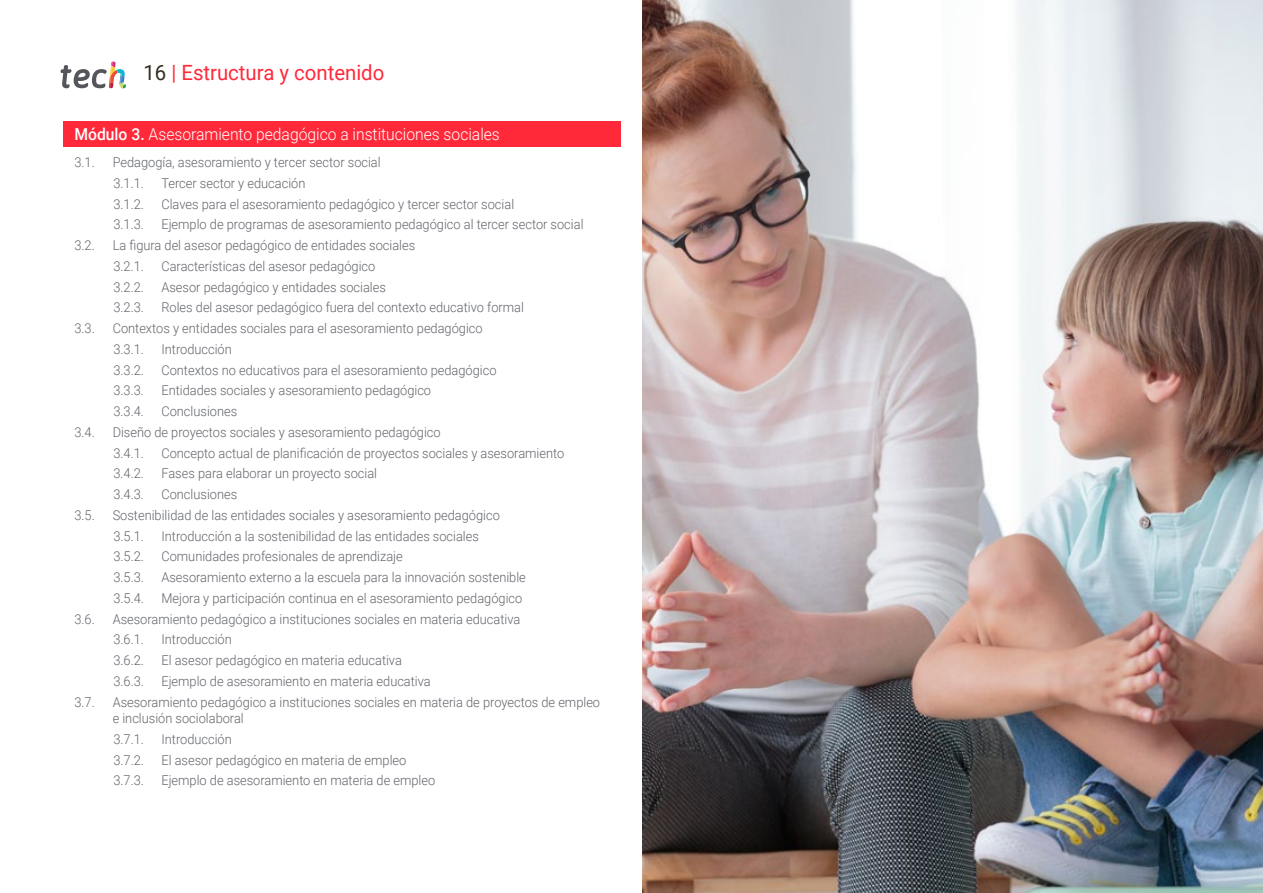
<style>
.page{position:relative;width:1263px;height:893px;background:#fff}
.page>*{position:absolute;margin:0;border:0;box-sizing:border-box;transform-origin:0 0}
.t1{font:21px "Roboto";color:#ff293a}
.t2{font:300 16.5px "Roboto";color:#fff;scale:.95 1}
.t3{font:300 13.5px/20.7px "Roboto";color:#61646a;scale:.95 1}
.s1{color:#312e20}
.s2{font-weight:500}
</style>
<div class="page">
<svg style="left:61px;top:62px;width:65px;height:27px"></svg>
<div style="left:63px;top:121px;width:558px;height:25px;background:#ff293a"></div>
<img style="left:642px;top:0;width:621px;height:893px">
<h1 class="t1" style="left:144px;top:57px;width:242px"><span class="s1">16</span> | Estructura y contenido</h1>
<p class="t2" style="left:74px;top:123px;width:449px"><span class="s2">Módulo 3.</span> Asesoramiento pedagógico a instituciones sociales</p>
<p class="t3" style="left:74px;top:151px;width:23px">3.1.</p>
<p class="t3" style="left:113px;top:151px;width:284px">Pedagogía, asesoramiento y tercer sector social<br>3.1.1.</p>
<p class="t3" style="left:161px;top:172px;width:153px">Tercer sector y educación</p>
<p class="t3" style="left:113px;top:193px;width:34px">3.1.2.</p>
<p class="t3" style="left:161px;top:193px;width:373px">Claves para el asesoramiento pedagógico y tercer sector social</p>
<p class="t3" style="left:113px;top:214px;width:34px">3.1.3.</p>
<p class="t3" style="left:161px;top:214px;width:446px">Ejemplo de programas de asesoramiento pedagógico al tercer sector social</p>
<p class="t3" style="left:74px;top:234px;width:23px">3.2.</p>
<p class="t3" style="left:113px;top:234px;width:320px">La figura del asesor pedagógico de entidades sociales<br>3.2.1.</p>
<p class="t3" style="left:161px;top:255px;width:227px">Características del asesor pedagógico</p>
<p class="t3" style="left:113px;top:276px;width:34px">3.2.2.</p>
<p class="t3" style="left:161px;top:276px;width:238px">Asesor pedagógico y entidades sociales</p>
<p class="t3" style="left:113px;top:297px;width:34px">3.2.3.</p>
<p class="t3" style="left:161px;top:297px;width:383px">Roles del asesor pedagógico fuera del contexto educativo formal</p>
<p class="t3" style="left:74px;top:317px;width:23px">3.3.</p>
<p class="t3" style="left:113px;top:317px;width:391px">Contextos y entidades sociales para el asesoramiento pedagógico<br>3.3.1.</p>
<p class="t3" style="left:161px;top:338px;width:76px">Introducción</p>
<p class="t3" style="left:113px;top:359px;width:34px">3.3.2.</p>
<p class="t3" style="left:161px;top:359px;width:354px">Contextos no educativos para el asesoramiento pedagógico</p>
<p class="t3" style="left:113px;top:380px;width:34px">3.3.3.</p>
<p class="t3" style="left:161px;top:380px;width:285px">Entidades sociales y asesoramiento pedagógico</p>
<p class="t3" style="left:113px;top:400px;width:34px">3.3.4.</p>
<p class="t3" style="left:161px;top:400px;width:81px">Conclusiones</p>
<p class="t3" style="left:74px;top:421px;width:23px">3.4.</p>
<p class="t3" style="left:113px;top:421px;width:347px">Diseño de proyectos sociales y asesoramiento pedagógico<br>3.4.1.</p>
<p class="t3" style="left:161px;top:442px;width:426px">Concepto actual de planificación de proyectos sociales y asesoramiento</p>
<p class="t3" style="left:113px;top:463px;width:34px">3.4.2.</p>
<p class="t3" style="left:161px;top:463px;width:229px">Fases para elaborar un proyecto social</p>
<p class="t3" style="left:113px;top:483px;width:34px">3.4.3.</p>
<p class="t3" style="left:161px;top:483px;width:81px">Conclusiones</p>
<p class="t3" style="left:74px;top:504px;width:23px">3.5.</p>
<p class="t3" style="left:113px;top:504px;width:409px">Sostenibilidad de las entidades sociales y asesoramiento pedagógico<br>3.5.1.</p>
<p class="t3" style="left:161px;top:525px;width:336px">Introducción a la sostenibilidad de las entidades sociales</p>
<p class="t3" style="left:113px;top:546px;width:34px">3.5.2.</p>
<p class="t3" style="left:161px;top:546px;width:256px">Comunidades profesionales de aprendizaje</p>
<p class="t3" style="left:113px;top:566px;width:34px">3.5.3.</p>
<p class="t3" style="left:161px;top:566px;width:385px">Asesoramiento externo a la escuela para la innovación sostenible</p>
<p class="t3" style="left:113px;top:587px;width:34px">3.5.4.</p>
<p class="t3" style="left:161px;top:587px;width:381px">Mejora y participación continua en el asesoramiento pedagógico</p>
<p class="t3" style="left:74px;top:608px;width:23px">3.6.</p>
<p class="t3" style="left:113px;top:608px;width:431px">Asesoramiento pedagógico a instituciones sociales en materia educativa<br>3.6.1.</p>
<p class="t3" style="left:161px;top:629px;width:76px">Introducción</p>
<p class="t3" style="left:113px;top:649px;width:34px">3.6.2.</p>
<p class="t3" style="left:161px;top:649px;width:255px">El asesor pedagógico en materia educativa</p>
<p class="t3" style="left:113px;top:670px;width:34px">3.6.3.</p>
<p class="t3" style="left:161px;top:670px;width:285px">Ejemplo de asesoramiento en materia educativa</p>
<p class="t3" style="left:74px;top:691px;width:23px">3.7.</p>
<p class="t3" style="left:113px;top:693px;width:515px;line-height:16.5px">Asesoramiento pedagógico a instituciones sociales en materia de proyectos de empleo e inclusión sociolaboral</p>
<p class="t3" style="left:113px;top:728px;width:34px">3.7.1.</p>
<p class="t3" style="left:161px;top:728px;width:76px">Introducción</p>
<p class="t3" style="left:113px;top:749px;width:34px">3.7.2.</p>
<p class="t3" style="left:161px;top:749px;width:259px">El asesor pedagógico en materia de empleo</p>
<p class="t3" style="left:113px;top:770px;width:34px">3.7.3.</p>
<p class="t3" style="left:161px;top:770px;width:290px">Ejemplo de asesoramiento en materia de empleo</p>
</div>
